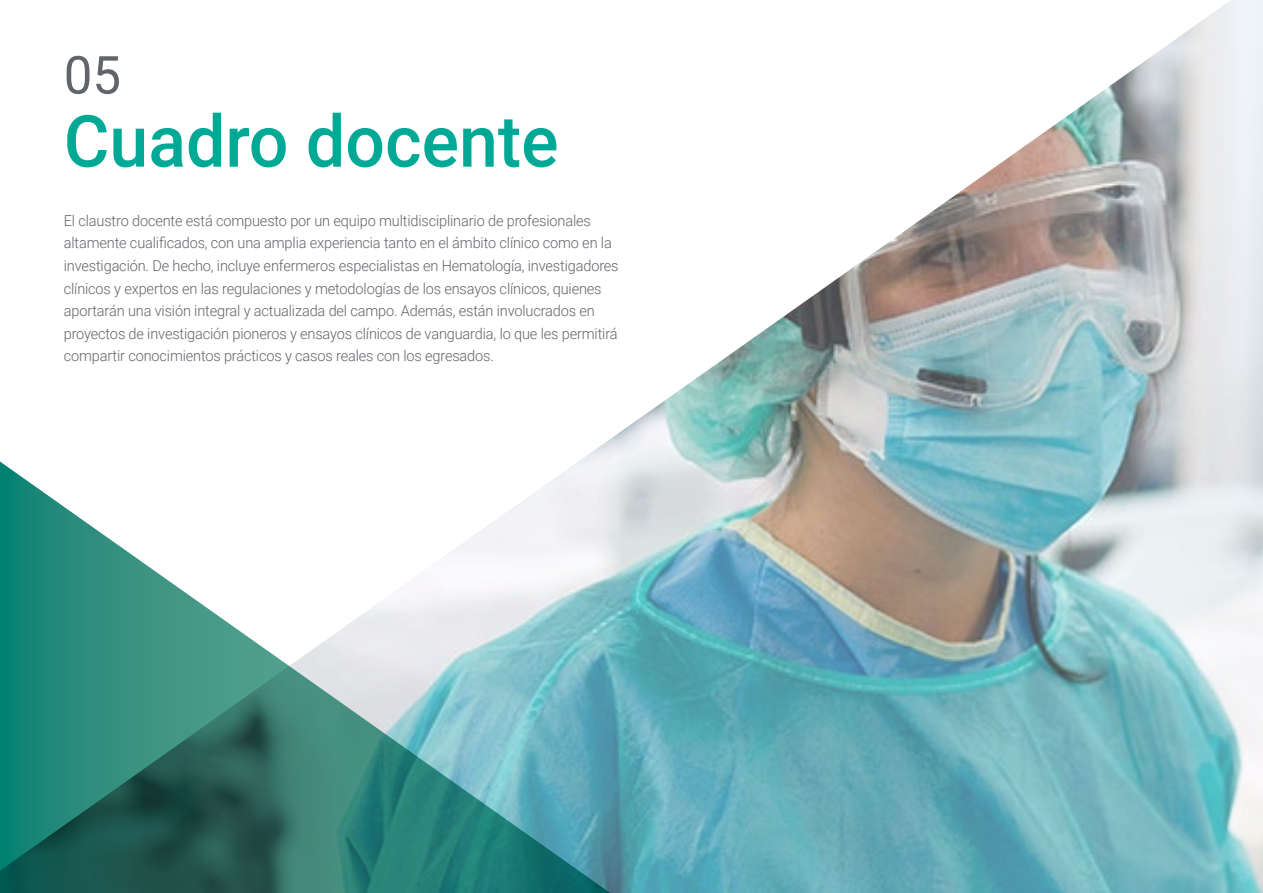
<style>
.page{position:relative;width:1263px;height:893px;background:#fff}
.page>*{position:absolute;margin:0;border:0;box-sizing:border-box;transform-origin:0 0}
.t1{font:500 72px "Roboto";color:#00a996}
.t2{font:52.5px "Roboto";color:#61646a}
.t3{font:300 15px/22.5px "Roboto";letter-spacing:-.01em;color:#61646a}
</style>
<div class="page">
<img style="left:601px;top:0;width:662px;height:893px">
<svg style="left:0;top:446px;width:640px;height:447px"></svg>
<h2 class="t2" style="left:64px;top:38px;width:59px">05</h2>
<h1 class="t1" style="left:64px;top:91px;width:496px">Cuadro docente</h1>
<p class="t3" style="left:64px;top:209px;width:556px">El claustro docente está compuesto por un equipo multidisciplinario de profesionales altamente cualificados, con una amplia experiencia tanto en el ámbito clínico como en la investigación. De hecho, incluye enfermeros especialistas en Hematología, investigadores clínicos y expertos en las regulaciones y metodologías de los ensayos clínicos, quienes aportarán una visión integral y actualizada del campo. Además, están involucrados en proyectos de investigación pioneros y ensayos clínicos de vanguardia, lo que les permitirá compartir conocimientos prácticos y casos reales con los egresados.</p>
</div>
